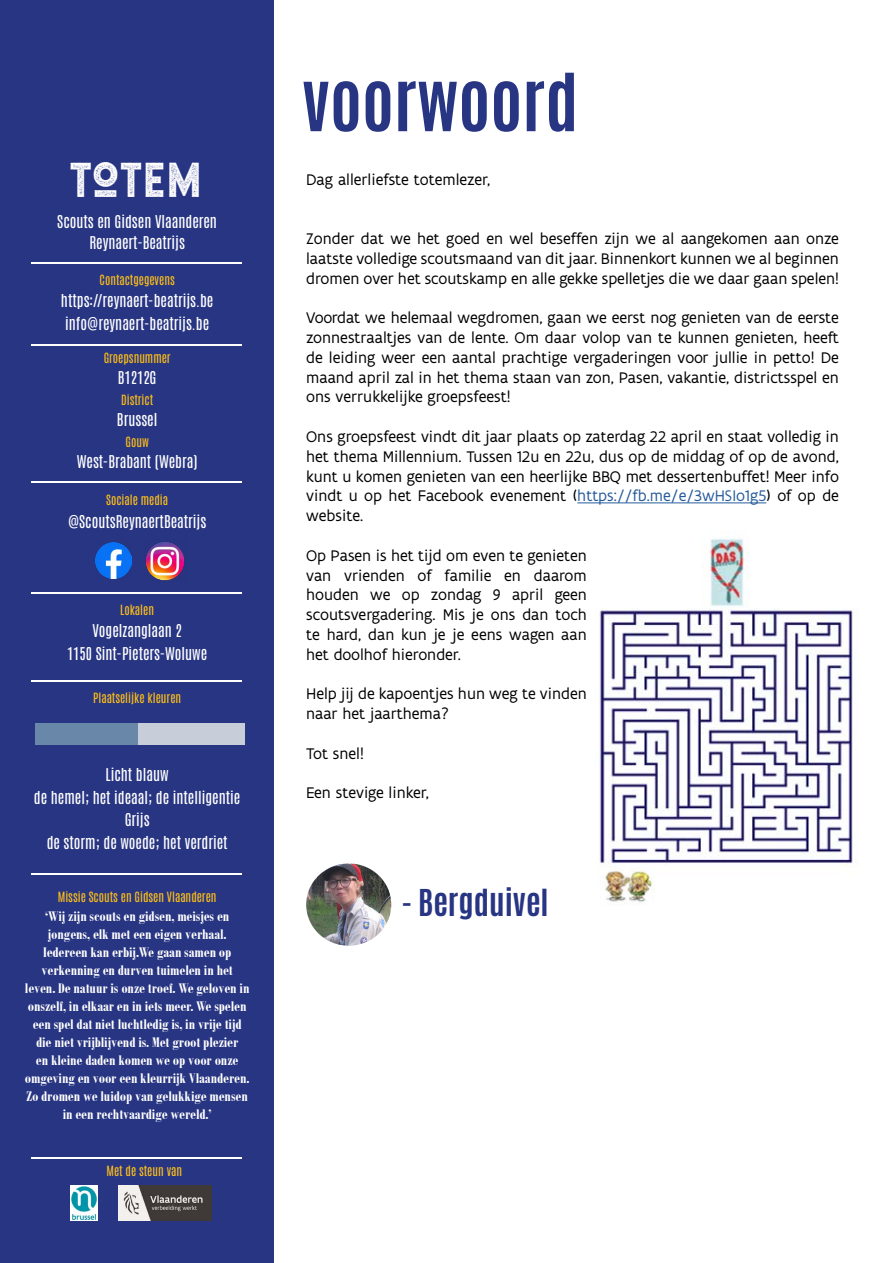
<style>
.page{position:relative;width:893px;height:1263px;background:#fff}
.page>*{position:absolute;margin:0;border:0;box-sizing:border-box;transform-origin:0 0}
.t1{font:700 67.5px "Antonio";color:#283583}
.t2{font:46.5px "Hansief Rough";letter-spacing:.04em;color:#fff}
.t3{font:700 31.5px "Antonio";color:#283583}
.t4{font:16.5px/19.8px "Flanders Art Sans";color:#000;text-align:justify}
.t5{font:700 15px/18px "Bodoni MT Condensed";color:#fff;text-align:center}
.t6{font:15px/22.5px "Antonio";color:#fff;text-align:center}
.t7{font:12px "Antonio";color:#fcbe19}
.s1{color:#275b9b}
</style>
<div class="page">
<div style="left:0;top:0;width:274px;height:1263px;background:#283583"></div>
<hr style="left:577px;top:503px;width:189px;height:1px;background:#275b9b">
<hr style="left:32px;top:262px;width:210px;height:1px;background:#fff">
<hr style="left:32px;top:482px;width:210px;height:1px;background:#fff">
<img style="left:95px;top:542px;width:36px;height:37px">
<img style="left:145px;top:541px;width:40px;height:40px">
<hr style="left:32px;top:592px;width:210px;height:1px;background:#fff">
<hr style="left:32px;top:344px;width:210px;height:1px;background:#fff">
<hr style="left:32px;top:873px;width:210px;height:1px;background:#fff">
<hr style="left:32px;top:681px;width:210px;height:1px;background:#fff">
<div style="left:36px;top:724px;width:208px;height:21px;background:#c7ceda"></div>
<div style="left:35px;top:724px;width:103px;height:21px;background:#6987a9"></div>
<hr style="left:32px;top:1157px;width:210px;height:1px;background:#fff">
<img style="left:118px;top:1185px;width:94px;height:35px">
<img style="left:70px;top:1185px;width:28px;height:35px">
<img style="left:306px;top:863px;width:85px;height:83px">
<img style="left:595px;top:536px;width:258px;height:369px">
<h2 class="t2" style="left:71px;top:150px;width:133px">TOTEM</h2>
<p class="t6" style="left:57px;top:211px;width:161px;line-height:21px">Scouts en Gidsen Vlaanderen<br>Reynaert-Beatrijs</p>
<p class="t7" style="left:100px;top:271px;width:77px">Contactgegevens</p>
<p class="t6" style="left:61px;top:290px;width:154px;text-align:left">https://reynaert-beatrijs.be info@reynaert-beatrijs.be</p>
<p class="t7" style="left:104px;top:350px;width:68px">Groepsnummer</p>
<p class="t6" style="left:118px;top:367px;width:40px">B1212G</p>
<p class="t7" style="left:121px;top:392px;width:34px">District</p>
<p class="t6" style="left:117px;top:409px;width:42px">Brussel</p>
<p class="t7" style="left:126px;top:434px;width:25px">Gouw</p>
<p class="t6" style="left:77px;top:451px;width:122px">West-Brabant (Webra)</p>
<p class="t7" style="left:106px;top:492px;width:63px">Sociale media</p>
<p class="t6" style="left:68px;top:510px;width:140px">@ScoutsReynaertBeatrijs</p>
<p class="t7" style="left:120px;top:601px;width:35px">Lokalen</p>
<p class="t6" style="left:67px;top:620px;width:142px">Vogelzanglaan 2<br>1150 Sint-Pieters-Woluwe</p>
<p class="t7" style="left:93px;top:689px;width:89px">Plaatselijke kleuren</p>
<p class="t6" style="left:34px;top:764px;width:208px">Licht blauw<br>de hemel; het ideaal; de intelligentie<br>Grijs<br>de storm; de woede; het verdriet</p>
<p class="t7" style="left:58px;top:888px;width:160px">Missie Scouts en Gidsen Vlaanderen</p>
<p class="t5" style="left:25px;top:907px;width:226px">‘Wij zijn scouts en gidsen, meisjes en jongens, elk met een eigen verhaal.<br>Iedereen kan erbij.We gaan samen op verkenning en durven tuimelen in het leven. De natuur is onze troef. We geloven in onszelf, in elkaar en in iets meer. We spelen een spel dat niet luchtledig is, in vrije tijd die niet vrijblijvend is. Met groot plezier<br>en kleine daden komen we op voor onze omgeving en voor een kleurrijk Vlaanderen.<br>Zo dromen we luidop van gelukkige mensen in een rechtvaardige wereld.’</p>
<p class="t7" style="left:106px;top:1162px;width:77px">Met de steun van</p>
<h1 class="t1" style="left:302px;top:55px;width:278px">voorwoord</h1>
<p class="t4" style="left:306px;top:170px;width:186px">Dag allerliefste totemlezer,</p>
<p class="t4" style="left:306px;top:229px;width:534px">Zonder dat we het goed en wel beseffen zijn we al aangekomen aan onze laatste volledige scoutsmaand van dit jaar. Binnenkort kunnen we al beginnen dromen over het scoutskamp en alle gekke spelletjes die we daar gaan spelen!</p>
<p class="t4" style="left:306px;top:308px;width:534px">Voordat we helemaal wegdromen, gaan we eerst nog genieten van de eerste zonnestraaltjes van de lente. Om daar volop van te kunnen genieten, heeft de leiding weer een aantal prachtige vergaderingen voor jullie in petto! De maand april zal in het thema staan van zon, Pasen, vakantie, districtsspel en ons verrukkelijke groepsfeest!</p>
<p class="t4" style="left:306px;top:427px;width:534px">Ons groepsfeest vindt dit jaar plaats op zaterdag 22 april en staat volledig in het thema Millennium. Tussen 12u en 22u, dus op de middag of op de avond, kunt u komen genieten van een heerlijke BBQ met dessertenbuffet! Meer info vindt u op het Facebook evenement (<span class="s1">https://fb.me/e/3wHSIo1g5</span>) of op de website.</p>
<p class="t4" style="left:306px;top:546px;width:282px">Op Pasen is het tijd om even te genieten van vrienden of familie en daarom houden we op zondag 9 april geen scoutsvergadering. Mis je ons dan toch te hard, dan kun je je eens wagen aan het doolhof hieronder.</p>
<p class="t4" style="left:306px;top:684px;width:282px">Help jij de kapoentjes hun weg te vinden naar het jaarthema?</p>
<p class="t4" style="left:306px;top:744px;width:59px">Tot snel!</p>
<p class="t4" style="left:306px;top:783px;width:124px">Een stevige linker,</p>
<h3 class="t3" style="left:402px;top:881px;width:148px">- Bergduivel</h3>
</div>
